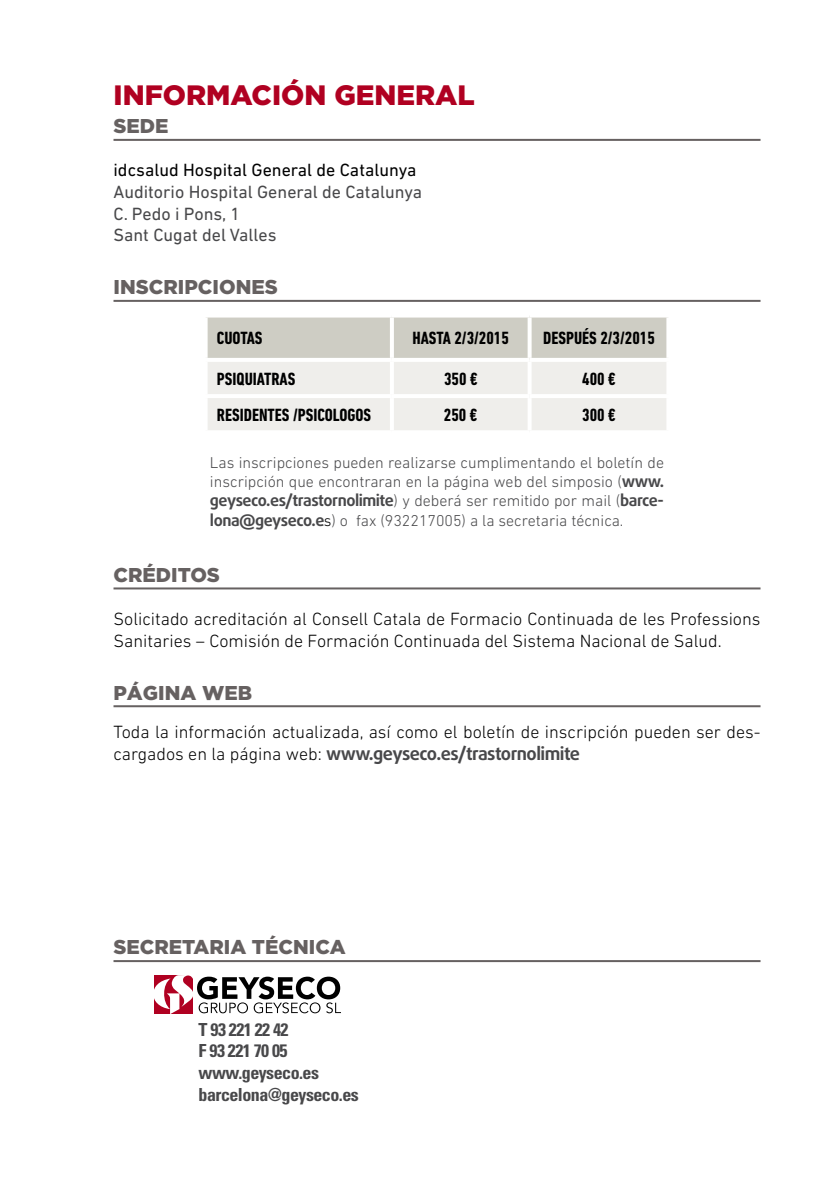
<style>
.page{position:relative;width:840px;height:1191px;background:#fff}
.page>*{position:absolute;margin:0;border:0;box-sizing:border-box;transform-origin:0 0}
.t1{font:900 28px "Gotham";color:#b00021}
.t2{font:900 20px "Gotham";color:#666161}
.t3{font:300 18px/21.6px "DIN Next LT Pro";color:#000}
.t4{font:700 condensed 18px "DIN Next LT Pro";color:#000}
.t5{font:18px/21.6px "DIN Next LT Pro";color:#48484a}
.t6{font:700 condensed 18px/21.6px "Univers LT Std";letter-spacing:-.03em;color:#48484a}
.t7{font:700 18px "Daxline Pro";letter-spacing:-.03em;color:#48484a}
.t8{font:18px "DIN Next LT Pro";color:#000}
.t9{font:300 16px/19.2px "DIN Next LT Pro";color:#48484a}
.t10{font:700 16px "Daxline Pro";letter-spacing:-.03em;color:#48484a}
.s1{font-family:"Daxline Pro";font-weight:700}
.s2{font-family:"DIN Next LT Pro";font-weight:300}
.s3{color:#000}
.s4{font-family:"DIN Next LT Pro";font-weight:300;color:#000}
</style>
<div class="page">
<hr style="left:113px;top:139px;width:647px;height:2px;background:#666161">
<hr style="left:113px;top:300px;width:647px;height:2px;background:#666161">
<hr style="left:113px;top:587px;width:647px;height:2px;background:#666161">
<hr style="left:113px;top:705px;width:647px;height:2px;background:#666161">
<svg style="left:207px;top:317px;width:459px;height:113px"></svg>
<svg style="left:527px;top:317px;width:4px;height:41px"></svg>
<svg style="left:666px;top:317px;width:2px;height:41px"></svg>
<svg style="left:389px;top:317px;width:4px;height:41px"></svg>
<hr style="left:203px;top:358px;width:188px;height:4px;background:#fff">
<hr style="left:391px;top:358px;width:138px;height:4px;background:#fff">
<svg style="left:389px;top:362px;width:4px;height:32px"></svg>
<hr style="left:529px;top:358px;width:141px;height:4px;background:#fff">
<svg style="left:527px;top:362px;width:4px;height:32px"></svg>
<hr style="left:203px;top:394px;width:188px;height:4px;background:#fff">
<hr style="left:391px;top:394px;width:138px;height:4px;background:#fff">
<svg style="left:389px;top:398px;width:4px;height:32px"></svg>
<hr style="left:529px;top:394px;width:141px;height:4px;background:#fff">
<svg style="left:527px;top:398px;width:4px;height:32px"></svg>
<hr style="left:113px;top:960px;width:647px;height:2px;background:#666161">
<svg style="left:154px;top:975px;width:187px;height:39px"></svg>
<h1 class="t1" style="left:113px;top:79px;width:362px">INFORMACIÓN GENERAL</h1>
<p class="t2" style="left:113px;top:115px;width:57px">SEDE</p>
<p class="t8" style="left:113px;top:160px;width:304px">idcsalud Hospital General de Catalunya</p>
<p class="t5" style="left:113px;top:181px;width:310px">Auditorio Hospital General de Catalunya<br>C. Pedo i Pons, 1<br>Sant Cugat del Valles</p>
<p class="t2" style="left:113px;top:275px;width:21px">INSCRIPCIONES</p>
<p class="t4" style="left:217px;top:328px;width:47px">CUOTAS</p>
<p class="t4" style="left:412px;top:328px;width:98px">HASTA 2/3/2015</p>
<p class="t4" style="left:543px;top:328px;width:113px">DESPUÉS 2/3/2015</p>
<p class="t4" style="left:217px;top:368px;width:80px">PSIQUIATRAS</p>
<p class="t4" style="left:444px;top:368px;width:35px">350 €</p>
<p class="t4" style="left:582px;top:368px;width:35px">400 €</p>
<p class="t4" style="left:217px;top:404px;width:156px">RESIDENTES /PSICOLOGOS</p>
<p class="t4" style="left:443px;top:404px;width:35px">250 €</p>
<p class="t4" style="left:582px;top:404px;width:35px">300 €</p>
<p class="t9" style="left:210px;top:453px;width:455px">Las inscripciones pueden realizarse cumplimentando el boletín de inscripción que encontraran en la página web del simposio (<span class="s1">www.</span></p>
<p class="t10" style="left:210px;top:490px;width:455px">geyseco.es/trastornolimite<span class="s2">) y deberá ser remitido por mail (</span>barce-</p>
<p class="t9" style="left:210px;top:510px;width:415px"><span class="s1">lona@geyseco.e</span><span class="s3">s</span>) o fax (932217005) a la secretaria técnica.</p>
<p class="t2" style="left:113px;top:563px;width:108px">CRÉDITOS</p>
<p class="t3" style="left:113px;top:608px;width:648px">Solicitado acreditación al Consell Catala de Formacio Continuada de les Professions<br>Sanitaries – Comisión de Formación Continuada del Sistema Nacional de Salud.</p>
<p class="t2" style="left:113px;top:681px;width:140px">PÁGINA WEB</p>
<p class="t3" style="left:113px;top:721px;width:648px">Toda la información actualizada, así como el boletín de inscripción pueden ser des-</p>
<p class="t7" style="left:113px;top:741px;width:468px"><span class="s4">cargados en la página web:</span> www.geyseco.es/trastornolimite</p>
<p class="t2" style="left:113px;top:935px;width:15px">SECRETARIA</p>
<p class="t2" style="left:252px;top:935px;width:15px">TÉCNICA</p>
<p class="t6" style="left:198px;top:1018px;width:162px">T 93 221 22 42<br>F 93 221 70 05 www.geyseco.es barcelona@geyseco.es</p>
</div>
